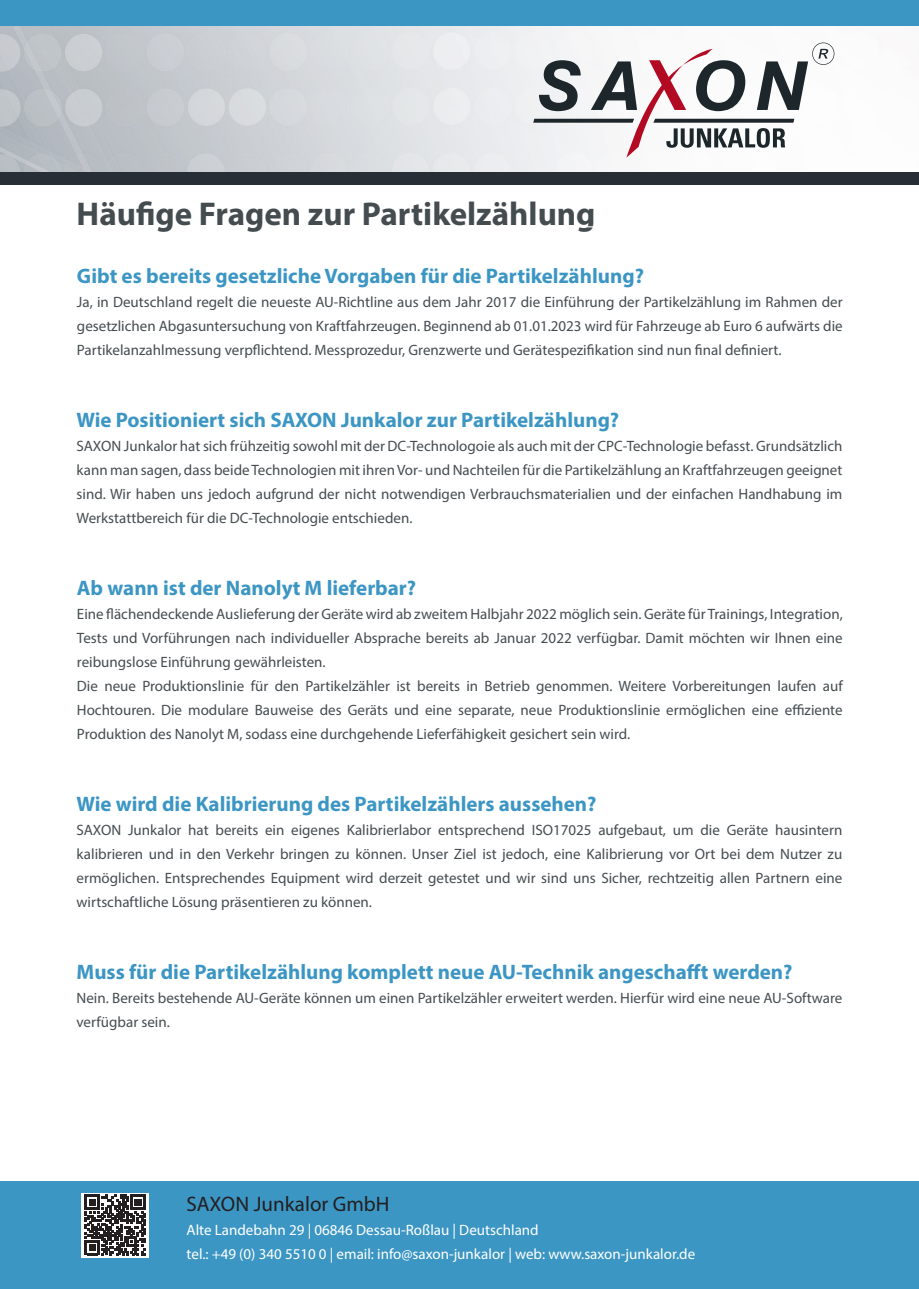
<style>
.page{position:relative;width:919px;height:1289px;background:#fff}
.page>*{position:absolute;margin:0;border:0;box-sizing:border-box;transform-origin:0 0}
.t1{font:700 33px "Myriad Pro";color:#454c50}
.Heading_4{font:700 21px "Myriad Pro";color:#3c96c4}
.Heading_2{font:21px "Myriad Pro";color:#231f20}
.Heading_4-2{font:15px/24px "Myriad Pro";color:#454c50;text-align:justify}
.t2{font:15px "Myriad Pro";color:#fff}
</style>
<div class="page">
<div style="left:0;top:172px;width:918px;height:13px;background:#282e36"></div>
<div style="left:0;top:0;width:918px;height:26px;background:#3c96c4"></div>
<div style="left:0;top:1181px;width:918px;height:107px;background:#3c96c4"></div>
<svg style="left:81px;top:1193px;width:68px;height:64px"></svg>
<svg style="left:85px;top:1194px;width:60px;height:61px"></svg>
<svg style="left:533px;top:43px;width:301px;height:115px"></svg>
<p class="t1" style="left:77px;top:192px;width:520px">Häufige Fragen zur Partikelzählung</p>
<p class="Heading_4" style="left:77px;top:262px;width:568px">Gibt es bereits gesetzliche Vorgaben für die Partikelzählung?</p>
<p class="Heading_4-2" style="left:77px;top:289px;width:767px">Ja, in Deutschland regelt die neueste AU-Richtline aus dem Jahr 2017 die Einführung der Partikelzählung im Rahmen der gesetzlichen Abgasuntersuchung von Kraftfahrzeugen. Beginnend ab 01.01.2023 wird für Fahrzeuge ab Euro 6 aufwärts die Partikelanzahlmessung verpflichtend. Messprozedur, Grenzwerte und Gerätespezifikation sind nun final definiert.</p>
<p class="Heading_4" style="left:77px;top:406px;width:544px">Wie Positioniert sich SAXON Junkalor zur Partikelzählung?</p>
<p class="Heading_4-2" style="left:77px;top:433px;width:767px">SAXON Junkalor hat sich frühzeitig sowohl mit der DC-Technologoie als auch mit der CPC-Technologie befasst. Grundsätzlich kann man sagen, dass beide Technologien mit ihren Vor- und Nachteilen für die Partikelzählung an Kraftfahrzeugen geeignet sind. Wir haben uns jedoch aufgrund der nicht notwendigen Verbrauchsmaterialien und der einfachen Handhabung im Werkstattbereich für die DC-Technologie entschieden.</p>
<p class="Heading_4" style="left:77px;top:574px;width:341px">Ab wann ist der Nanolyt M lieferbar?</p>
<p class="Heading_4-2" style="left:77px;top:601px;width:767px">Eine flächendeckende Auslieferung der Geräte wird ab zweitem Halbjahr 2022 möglich sein. Geräte für Trainings, Integration, Tests und Vorführungen nach individueller Absprache bereits ab Januar 2022 verfügbar. Damit möchten wir Ihnen eine reibungslose Einführung gewährleisten.</p>
<p class="Heading_4-2" style="left:77px;top:673px;width:767px">Die neue Produktionslinie für den Partikelzähler ist bereits in Betrieb genommen. Weitere Vorbereitungen laufen auf Hochtouren. Die modulare Bauweise des Geräts und eine separate, neue Produktionslinie ermöglichen eine effiziente Produktion des Nanolyt M, sodass eine durchgehende Lieferfähigkeit gesichert sein wird.</p>
<p class="Heading_4" style="left:77px;top:790px;width:521px">Wie wird die Kalibrierung des Partikelzählers aussehen?</p>
<p class="Heading_4-2" style="left:77px;top:817px;width:767px">SAXON Junkalor hat bereits ein eigenes Kalibrierlabor entsprechend ISO17025 aufgebaut, um die Geräte hausintern kalibrieren und in den Verkehr bringen zu können. Unser Ziel ist jedoch, eine Kalibrierung vor Ort bei dem Nutzer zu ermöglichen. Entsprechendes Equipment wird derzeit getestet und wir sind uns Sicher, rechtzeitig allen Partnern eine wirtschaftliche Lösung präsentieren zu können.</p>
<p class="Heading_4" style="left:77px;top:958px;width:717px">Muss für die Partikelzählung komplett neue AU-Technik angeschafft werden?</p>
<p class="Heading_4-2" style="left:77px;top:985px;width:767px">Nein. Bereits bestehende AU-Geräte können um einen Partikelzähler erweitert werden. Hierfür wird eine neue AU-Software verfügbar sein.</p>
<p class="Heading_2" style="left:187px;top:1190px;width:204px">SAXON Junkalor GmbH</p>
<p class="t2" style="left:187px;top:1220px;width:353px">Alte Landebahn 29 | 06846 Dessau-Roßlau | Deutschland</p>
<p class="t2" style="left:187px;top:1244px;width:510px">tel.: +49 (0) 340 5510 0 | email: info@saxon-junkalor | web: www.saxon-junkalor.de</p>
</div>
